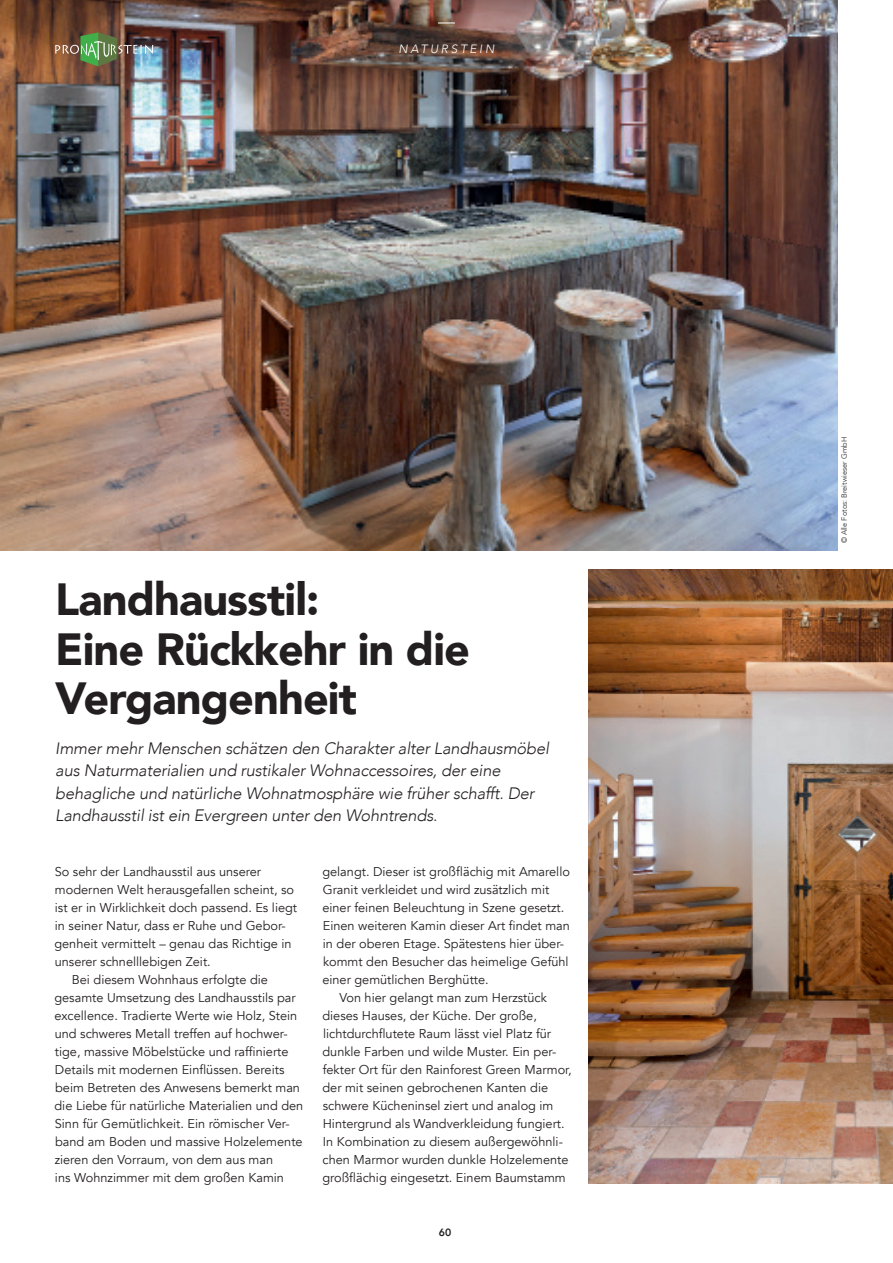
<style>
.page{position:relative;width:893px;height:1263px;background:#fff}
.page>*{position:absolute;margin:0;border:0;box-sizing:border-box;transform-origin:0 0}
.t1{font:900 45px/49.5px "Avenir";letter-spacing:-.02em;color:#231f20}
.t2{font:italic 300 16.5px/22.5px "Avenir";letter-spacing:-.01em;color:#231f20}
.t3{font:12.75px "Avenir";color:#231f20}
.t4{font:italic 300 12px "Avenir";letter-spacing:.22em;color:#fff}
.t5{font:800 10.5px "Avenir";color:#231f20}
.t6{font:300 7.5px "Avenir";color:#231f20}
</style>
<div class="page">
<img style="left:0;top:0;width:838px;height:551px">
<img style="left:55px;top:32px;width:98px;height:34px">
<svg style="left:438px;top:23px;width:17px;height:1px"></svg>
<img style="left:589px;top:570px;width:304px;height:614px">
<p class="t4" style="left:399px;top:42px;width:97px">NATURSTEIN</p>
<h1 class="t1" style="left:55px;top:574px;width:416px">Landhausstil:<br>Eine Rückkehr in die<br>Vergangenheit</h1>
<p class="t2" style="left:55px;top:737px;width:495px">Immer mehr Menschen schätzen den Charakter alter Landhausmöbel aus Naturmaterialien und rustikaler Wohnaccessoires, der eine behagliche und natürliche Wohnatmosphäre wie früher schafft. Der Landhausstil ist ein Evergreen unter den Wohntrends.</p>
<p class="t3" style="left:55px;top:864px;width:208px">So sehr der Landhausstil aus unserer</p>
<p class="t3" style="left:55px;top:882px;width:241px">modernen Welt herausgefallen scheint, so</p>
<p class="t3" style="left:55px;top:900px;width:244px">ist er in Wirklichkeit doch passend. Es liegt</p>
<p class="t3" style="left:55px;top:918px;width:232px">in seiner Natur, dass er Ruhe und Gebor-</p>
<p class="t3" style="left:54px;top:936px;width:239px">genheit vermittelt – genau das Richtige in</p>
<p class="t3" style="left:55px;top:954px;width:158px">unserer schnelllebigen Zeit.</p>
<p class="t3" style="left:72px;top:972px;width:198px">Bei diesem Wohnhaus erfolgte die</p>
<p class="t3" style="left:54px;top:990px;width:243px">gesamte Umsetzung des Landhausstils par</p>
<p class="t3" style="left:54px;top:1008px;width:244px">excellence. Tradierte Werte wie Holz, Stein</p>
<p class="t3" style="left:55px;top:1026px;width:234px">und schweres Metall treffen auf hochwer-</p>
<p class="t3" style="left:55px;top:1044px;width:235px">tige, massive Möbelstücke und raffinierte</p>
<p class="t3" style="left:55px;top:1062px;width:231px">Details mit modernen Einflüssen. Bereits</p>
<p class="t3" style="left:55px;top:1080px;width:246px">beim Betreten des Anwesens bemerkt man</p>
<p class="t3" style="left:55px;top:1098px;width:250px">die Liebe für natürliche Materialien und den</p>
<p class="t3" style="left:55px;top:1116px;width:236px">Sinn für Gemütlichkeit. Ein römischer Ver-</p>
<p class="t3" style="left:55px;top:1134px;width:249px">band am Boden und massive Holzelemente</p>
<p class="t3" style="left:55px;top:1152px;width:220px">zieren den Vorraum, von dem aus man</p>
<p class="t3" style="left:55px;top:1170px;width:231px">ins Wohnzimmer mit dem großen Kamin</p>
<p class="t3" style="left:322px;top:864px;width:249px">gelangt. Dieser ist großflächig mit Amarello</p>
<p class="t3" style="left:323px;top:882px;width:228px">Granit verkleidet und wird zusätzlich mit</p>
<p class="t3" style="left:322px;top:900px;width:244px">einer feinen Beleuchtung in Szene gesetzt.</p>
<p class="t3" style="left:323px;top:918px;width:249px">Einen weiteren Kamin dieser Art findet man</p>
<p class="t3" style="left:323px;top:936px;width:243px">in der oberen Etage. Spätestens hier über-</p>
<p class="t3" style="left:323px;top:954px;width:247px">kommt den Besucher das heimelige Gefühl</p>
<p class="t3" style="left:322px;top:972px;width:168px">einer gemütlichen Berghütte.</p>
<p class="t3" style="left:339px;top:990px;width:209px">Von hier gelangt man zum Herzstück</p>
<p class="t3" style="left:322px;top:1008px;width:216px">dieses Hauses, der Küche. Der große,</p>
<p class="t3" style="left:323px;top:1026px;width:230px">lichtdurchflutete Raum lässt viel Platz für</p>
<p class="t3" style="left:322px;top:1044px;width:235px">dunkle Farben und wilde Muster. Ein per-</p>
<p class="t3" style="left:323px;top:1062px;width:251px">fekter Ort für den Rainforest Green Marmor,</p>
<p class="t3" style="left:322px;top:1080px;width:227px">der mit seinen gebrochenen Kanten die</p>
<p class="t3" style="left:323px;top:1098px;width:232px">schwere Kücheninsel ziert und analog im</p>
<p class="t3" style="left:323px;top:1116px;width:243px">Hintergrund als Wandverkleidung fungiert.</p>
<p class="t3" style="left:323px;top:1134px;width:241px">In Kombination zu diesem außergewöhnli-</p>
<p class="t3" style="left:323px;top:1152px;width:248px">chen Marmor wurden dunkle Holzelemente</p>
<p class="t3" style="left:322px;top:1170px;width:245px">großflächig eingesetzt. Einem Baumstamm</p>
<p class="t5" style="left:439px;top:1224px;width:14px">60</p>
<p class="t6" style="left:840px;top:543px;width:108px;rotate:-90deg">© Alle Fotos: Breitwieser GmbH</p>
</div>
